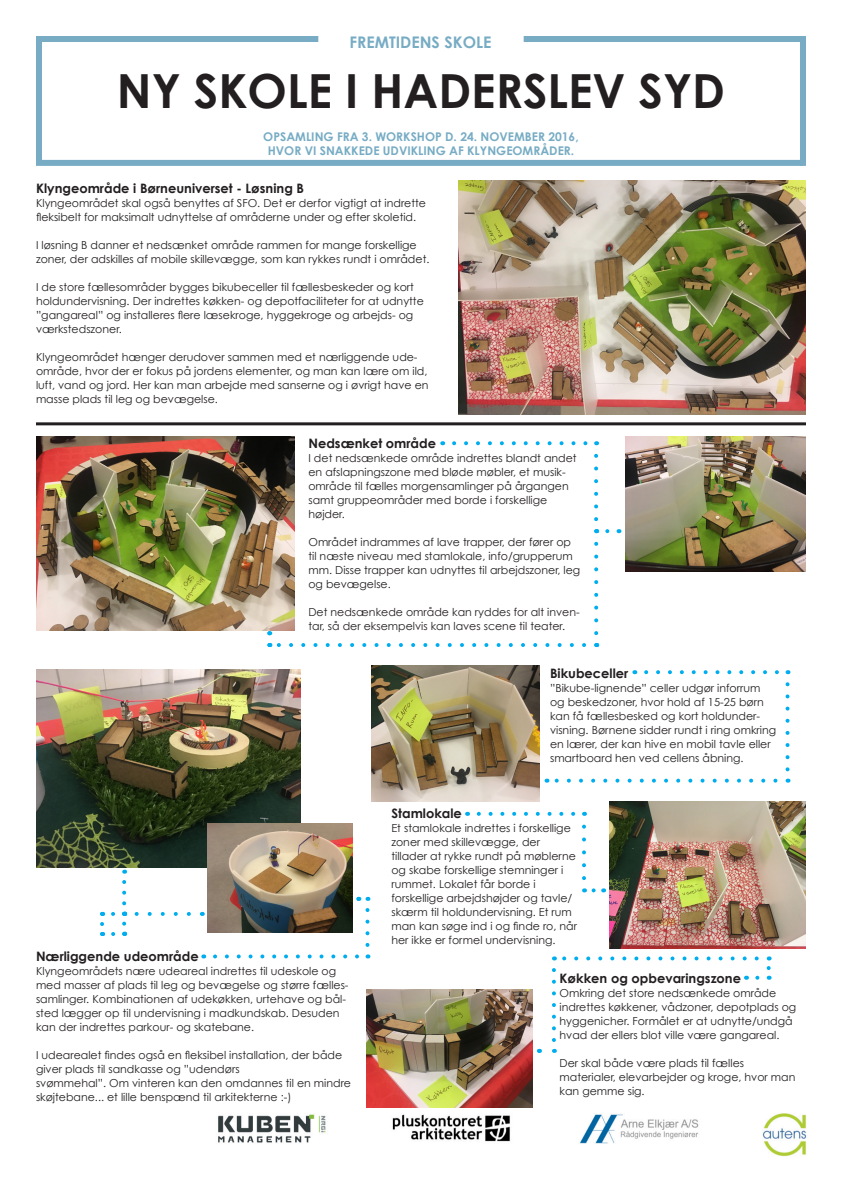
<style>
.page{position:relative;width:842px;height:1191px;background:#fff}
.page>*{position:absolute;margin:0;border:0;box-sizing:border-box;transform-origin:0 0}
.t1{font:700 47px "Century Gothic";color:#231f20}
.t2{font:700 16px "Century Gothic";color:#77acc4}
.t3{font:700 13px "Century Gothic";color:#231f20}
.t4{font:700 12px/14.4px "Century Gothic";color:#77acc4;text-align:center}
.t5{font:11px/14px "Century Gothic";color:#231f20}
</style>
<div class="page">
<div style="left:36px;top:36px;width:282px;height:6px;background:#77acc4"></div>
<div style="left:36px;top:40px;width:6px;height:122px;background:#77acc4"></div>
<div style="left:36px;top:160px;width:767px;height:6px;background:#77acc4"></div>
<div style="left:800px;top:36px;width:6px;height:130px;background:#77acc4"></div>
<div style="left:524px;top:36px;width:278px;height:6px;background:#77acc4"></div>
<hr style="left:36px;top:422px;width:770px;height:3px;background:#231f20">
<img style="left:218px;top:1107px;width:589px;height:50px">
<img style="left:459px;top:180px;width:347px;height:234px">
<img style="left:36px;top:436px;width:259px;height:194px">
<img style="left:366px;top:989px;width:167px;height:118px">
<img style="left:626px;top:436px;width:180px;height:135px">
<img style="left:610px;top:801px;width:196px;height:147px">
<img style="left:37px;top:669px;width:264px;height:198px">
<img style="left:207px;top:823px;width:145px;height:109px">
<img style="left:371px;top:666px;width:169px;height:135px">
<svg style="left:215px;top:954px;width:153px;height:4px"></svg>
<svg style="left:358px;top:897px;width:11px;height:48px"></svg>
<svg style="left:113px;top:923px;width:13px;height:13px"></svg>
<svg style="left:122px;top:869px;width:4px;height:34px"></svg>
<svg style="left:454px;top:441px;width:134px;height:4px"></svg>
<svg style="left:607px;top:529px;width:12px;height:4px"></svg>
<svg style="left:594px;top:456px;width:4px;height:77px"></svg>
<svg style="left:594px;top:544px;width:4px;height:103px"></svg>
<svg style="left:267px;top:631px;width:317px;height:16px"></svg>
<svg style="left:646px;top:670px;width:142px;height:4px"></svg>
<svg style="left:785px;top:684px;width:4px;height:98px"></svg>
<svg style="left:546px;top:778px;width:229px;height:4px"></svg>
<svg style="left:767px;top:956px;width:4px;height:12px"></svg>
<svg style="left:554px;top:956px;width:203px;height:4px"></svg>
<svg style="left:552px;top:970px;width:4px;height:83px"></svg>
<svg style="left:539px;top:1049px;width:3px;height:4px"></svg>
<svg style="left:100px;top:924px;width:4px;height:12px"></svg>
<svg style="left:102px;top:912px;width:11px;height:4px"></svg>
<svg style="left:134px;top:912px;width:55px;height:4px"></svg>
<svg style="left:479px;top:812px;width:97px;height:4px"></svg>
<svg style="left:582px;top:826px;width:4px;height:66px"></svg>
<svg style="left:594px;top:888px;width:10px;height:4px"></svg>
<h2 class="t2" style="left:349px;top:32px;width:144px">FREMTIDENS SKOLE</h2>
<h1 class="t1" style="left:117px;top:60px;width:610px">NY SKOLE I HADERSLEV SYD</h1>
<p class="t4" style="left:263px;top:129px;width:317px">OPSAMLING FRA 3. WORKSHOP D. 24. NOVEMBER 2016,<br>HVOR VI SNAKKEDE UDVIKLING AF KLYNGEOMRÅDER.</p>
<p class="t3" style="left:36px;top:179px;width:270px">Klyngeområde i Børneuniverset - Løsning B</p>
<p class="t5" style="left:36px;top:195px;width:392px">Klyngeområdet skal også benyttes af SFO. Det er derfor vigtigt at indrette fleksibelt for maksimalt udnyttelse af områderne under og efter skoletid.</p>
<p class="t5" style="left:36px;top:237px;width:395px">I løsning B danner et nedsænket område rammen for mange forskellige zoner, der adskilles af mobile skillevægge, som kan rykkes rundt i området.</p>
<p class="t5" style="left:36px;top:279px;width:389px">I de store fællesområder bygges bikubeceller til fællesbeskeder og kort holdundervisning. Der indrettes køkken- og depotfaciliteter for at udnytte ”gangareal” og installeres flere læsekroge, hyggekroge og arbejds- og værkstedszoner.</p>
<p class="t5" style="left:36px;top:349px;width:394px">Klyngeområdet hænger derudover sammen med et nærliggende ude&shy;område, hvor der er fokus på jordens elementer, og man kan lære om ild, luft, vand og jord. Her kan man arbejde med sanserne og i øvrigt have en masse plads til leg og bevægelse.</p>
<p class="t3" style="left:308px;top:435px;width:129px">Nedsænket område</p>
<p class="t5" style="left:308px;top:451px;width:270px">I det nedsænkede område indrettes blandt andet en afslapningszone med bløde møbler, et musik&shy;område til fælles morgensamlinger på årgangen samt gruppeområder med borde i forskellige højder.</p>
<p class="t5" style="left:308px;top:535px;width:273px">Området indrammes af lave trapper, der fører op til næste niveau med stamlokale, info/grupperum mm. Disse trapper kan udnyttes til arbejdszoner, leg og bevægelse.</p>
<p class="t5" style="left:308px;top:605px;width:273px">Det nedsænkede område kan ryddes for alt inven&shy;tar, så der eksempelvis kan laves scene til teater.</p>
<p class="t3" style="left:550px;top:664px;width:80px">Bikubeceller</p>
<p class="t5" style="left:550px;top:680px;width:228px">”Bikube-lignende” celler udgør inforrum og beskedzoner, hvor hold af 15-25 børn kan få fællesbesked og kort holdunder&shy;visning. Børnene sidder rundt i ring omkring en lærer, der kan hive en mobil tavle eller smartboard hen ved cellens åbning.</p>
<p class="t3" style="left:36px;top:947px;width:164px">Nærliggende udeområde</p>
<p class="t5" style="left:36px;top:963px;width:314px">Klyngeområdets nære udeareal indrettes til udeskole og med masser af plads til leg og bevægelse og større fælles&shy;samlinger. Kombinationen af udekøkken, urtehave og bål&shy;sted lægger op til undervisning i madkundskab. Desuden kan der indrettes parkour- og skatebane.</p>
<p class="t5" style="left:36px;top:1047px;width:317px">I udearealet findes også en fleksibel installation, der både giver plads til sandkasse og ”udendørs<br>svømmehal”. Om vinteren kan den omdannes til en mindre skøjtebane... et lille benspænd til arkitekterne :-)</p>
<p class="t3" style="left:391px;top:805px;width:72px">Stamlokale</p>
<p class="t5" style="left:391px;top:821px;width:187px">Et stamlokale indrettes i forskellige zoner med skillevægge, der tillader at rykke rundt på møblerne og skabe forskellige stemninger i rummet. Lokalet får borde i forskellige arbejdshøjder og tavle/ skærm til holdundervisning. Et rum man kan søge ind i og finde ro, når her ikke er formel undervisning.</p>
<p class="t3" style="left:560px;top:969px;width:183px">Køkken og opbevaringszone</p>
<p class="t5" style="left:560px;top:985px;width:238px">Omkring det store nedsænkede område indrettes køkkener, vådzoner, depotplads og hyggenicher. Formålet er at udnytte/undgå hvad der ellers blot ville være gangareal.</p>
<p class="t5" style="left:560px;top:1055px;width:237px">Der skal både være plads til fælles materialer, elevarbejder og kroge, hvor man kan gemme sig.</p>
</div>
